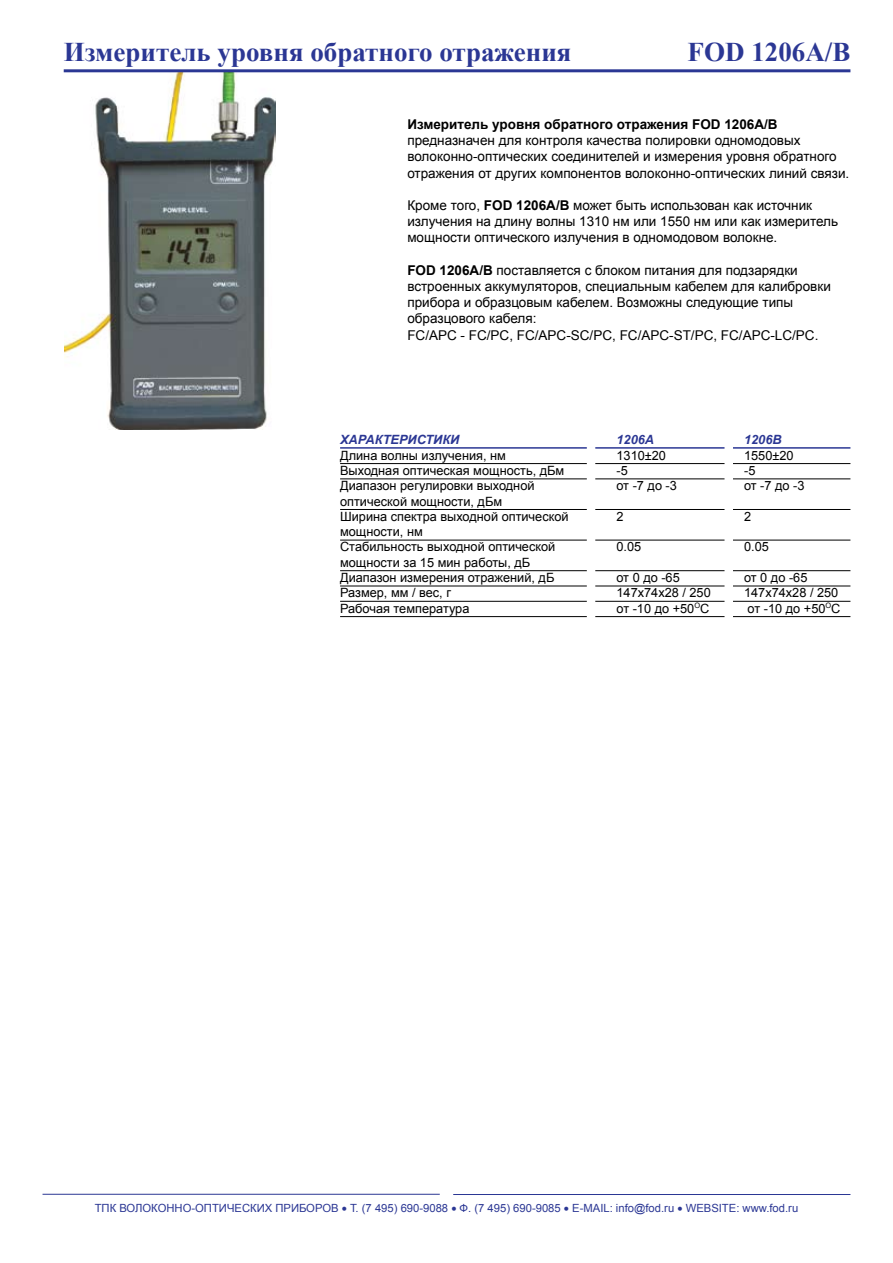
<style>
.page{position:relative;width:893px;height:1263px;background:#fff}
.page>*{position:absolute;margin:0;border:0;box-sizing:border-box;transform-origin:0 0}
.t1{font:700 27px "Times New Roman";color:#2b3794}
.t2{font:13.5px/16.2px "Arial";color:#000}
.t3{font:700 13.5px "Arial";color:#000}
.t4{font:12.75px/15.3px "Arial";color:#000}
.t5{font:italic 700 12.75px "Arial";color:#2b3794}
.t6{font:11.25px "Arial";color:#2b3794}
.s1{font-weight:700}
</style>
<div class="page">
<hr style="left:43px;top:1194px;width:397px;height:1px;background:#2b3794">
<hr style="left:453px;top:1194px;width:397px;height:1px;background:#2b3794">
<hr style="left:340px;top:447px;width:510px;height:2px;background:#2b3794">
<hr style="left:340px;top:463px;width:510px;height:1px;background:#000">
<hr style="left:340px;top:478px;width:510px;height:1px;background:#000">
<hr style="left:340px;top:509px;width:510px;height:1px;background:#000">
<hr style="left:340px;top:540px;width:510px;height:1px;background:#000">
<hr style="left:340px;top:570px;width:510px;height:1px;background:#000">
<hr style="left:340px;top:586px;width:510px;height:1px;background:#000">
<hr style="left:340px;top:601px;width:510px;height:1px;background:#000">
<hr style="left:340px;top:616px;width:510px;height:1px;background:#000">
<div style="left:587px;top:447px;width:8px;height:176px;background:#fff"></div>
<div style="left:724px;top:444px;width:9px;height:179px;background:#fff"></div>
<img style="left:64px;top:72px;width:212px;height:357px">
<hr style="left:64px;top:69px;width:786px;height:3px;background:#2b3794">
<h1 class="t1" style="left:64px;top:33px;width:509px">Измеритель уровня обратного отражения</h1>
<h1 class="t1" style="left:688px;top:33px;width:164px">FOD 1206A/B</h1>
<p class="t3" style="left:407px;top:115px;width:372px">Измеритель уровня обратного отражения FOD 1206A/B</p>
<p class="t2" style="left:407px;top:132px;width:443px">предназначен для контроля качества полировки одномодовых волоконно-оптических соединителей и измерения уровня обратного отражения от других компонентов волоконно-оптических линий связи.</p>
<p class="t2" style="left:407px;top:197px;width:432px">Кроме того, <span class="s1">FOD 1206A/B</span> может быть использован как источник излучения на длину волны 1310 нм или 1550 нм или как измеритель мощности оптического излучения в одномодовом волокне.</p>
<p class="t2" style="left:407px;top:262px;width:425px"><span class="s1">FOD 1206A/B</span> поставляется с блоком питания для подзарядки встроенных аккумуляторов, специальным кабелем для калибровки прибора и образцовым кабелем. Возможны следующие типы образцового кабеля:<br>FC/APC - FC/PC, FC/APC-SC/PC, FC/APC-ST/PC, FC/APC-LC/PC.</p>
<p class="t5" style="left:340px;top:432px;width:121px">ХАРАКТЕРИСТИКИ</p>
<p class="t5" style="left:616px;top:432px;width:39px">1206A</p>
<p class="t5" style="left:744px;top:432px;width:39px">1206B</p>
<p class="t4" style="left:340px;top:448px;width:167px">Длина волны излучения, нм</p>
<p class="t4" style="left:616px;top:448px;width:51px">1310±20</p>
<p class="t4" style="left:744px;top:448px;width:51px">1550±20</p>
<p class="t4" style="left:340px;top:463px;width:226px">Выходная оптическая мощность, дБм</p>
<p class="t4" style="left:616px;top:463px;width:13px">-5</p>
<p class="t4" style="left:744px;top:463px;width:13px">-5</p>
<p class="t4" style="left:340px;top:478px;width:196px">Диапазон регулировки выходной</p>
<p class="t4" style="left:616px;top:478px;width:62px">от -7 до -3</p>
<p class="t4" style="left:744px;top:478px;width:62px">от -7 до -3</p>
<p class="t4" style="left:340px;top:494px;width:230px">оптической мощности, дБм<br>Ширина спектра выходной оптической</p>
<p class="t4" style="left:616px;top:509px;width:9px">2</p>
<p class="t4" style="left:744px;top:509px;width:9px">2</p>
<p class="t4" style="left:340px;top:524px;width:217px">мощности, нм<br>Стабильность выходной оптической</p>
<p class="t4" style="left:340px;top:555px;width:211px">мощности за 15 мин работы, дБ<br>Диапазон измерения отражений, дБ</p>
<p class="t4" style="left:616px;top:539px;width:26px">0.05</p>
<p class="t4" style="left:744px;top:539px;width:26px">0.05</p>
<p class="t4" style="left:616px;top:570px;width:65px">от 0 до -65</p>
<p class="t4" style="left:744px;top:570px;width:65px">от 0 до -65</p>
<p class="t4" style="left:340px;top:585px;width:112px">Размер, мм / вес, г</p>
<p class="t4" style="left:616px;top:585px;width:96px">147x74x28 / 250</p>
<p class="t4" style="left:744px;top:585px;width:96px">147x74x28 / 250</p>
<p class="t4" style="left:340px;top:601px;width:131px">Рабочая температура</p>
<p class="t4" style="left:616px;top:601px;width:94px">от -10 до +50<sup>O</sup>C</p>
<p class="t4" style="left:748px;top:601px;width:94px">от -10 до +50<sup>O</sup>C</p>
<p class="t6" style="left:95px;top:1200px;width:705px">ТПК волоконно-оптических п риборов • Т. (7 495) 690-9088 • Ф. (7 495) 690-9085 • E-MAIL: info@fod.ru • WEBSITE: www.fod.ru</p>
</div>
